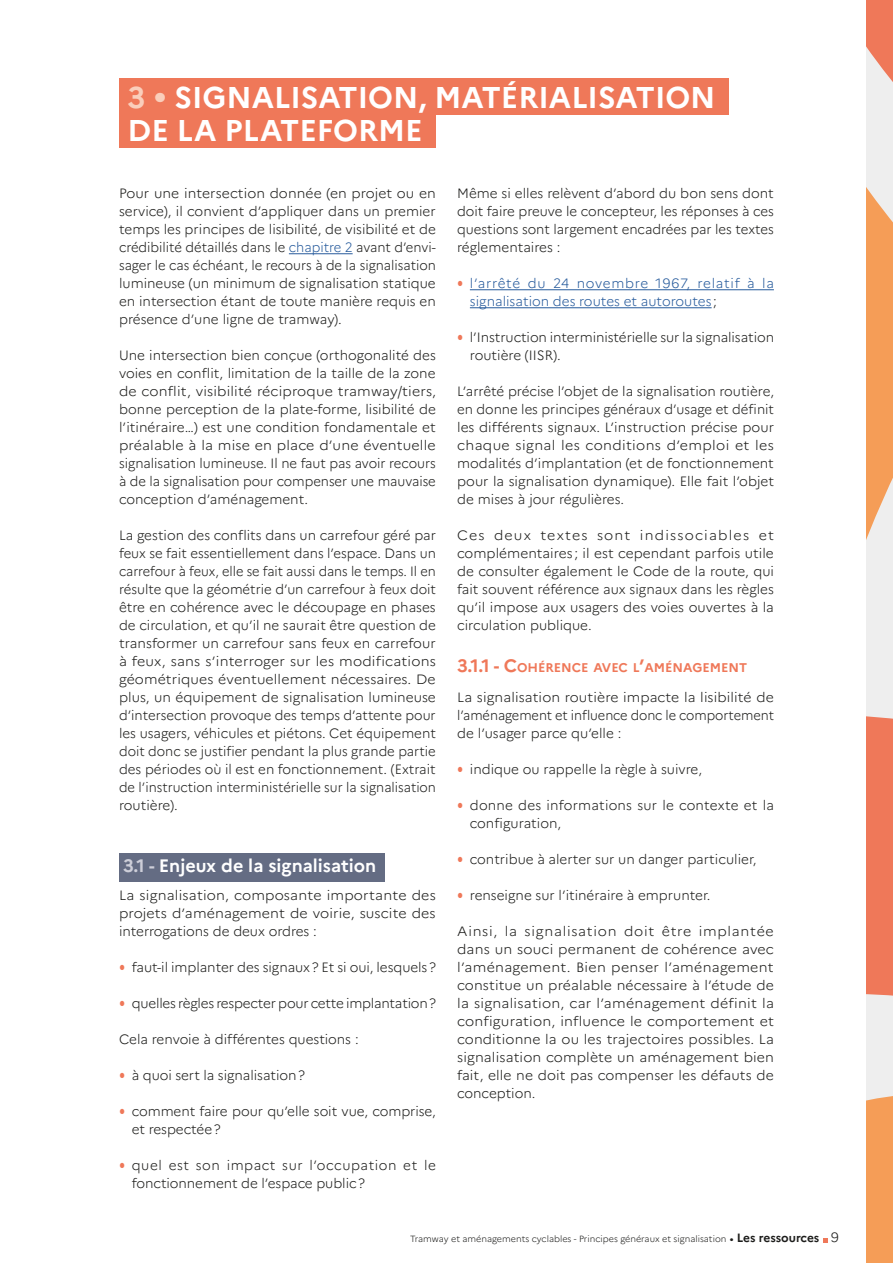
<style>
.page{position:relative;width:893px;height:1263px;background:#fff}
.page>*{position:absolute;margin:0;border:0;box-sizing:border-box;transform-origin:0 0}
.TITRE_01_lig2{font:700 30px "Marianne";color:#fff}
.t1{font:700 18px "Marianne";color:#fff}
.TEXTE{font:300 13.5px/18px "Marianne";color:#1d1d1b;text-align:justify}
.TEXTE-2{font:300 13.5px/18px "Marianne";color:#1d1d1b;text-align:justify;scale:1.05 1}
.t2{font:300 13.5px/18px "Marianne";color:#275b9c}
.TEXTE-3{font:300 13.5px/18px "Marianne";letter-spacing:.02em;color:#1d1d1b}
.t3{font:700 12.6px "Marianne";color:#ef7859}
.t4{font:300 9px "Marianne";color:#1d1d1b}
.s1{color:#facebb}
.s2{color:#275b9c}
.s3{color:#cecfd9}
.s4{font-family:"Arial Narrow";font-weight:400;font-size:21px;color:#ef7859}
.s5{color:#1d1d1b}
.s6{font-size:18px}
.s7{font-weight:700}
.s8{font-weight:700;font-size:12px}
.s9{font-size:13.5px}
</style>
<div class="page">
<div style="left:866px;top:0;width:27px;height:1263px;background:#eee"></div>
<svg style="left:866px;top:716px;width:27px;height:547px"></svg>
<svg style="left:866px;top:0;width:27px;height:540px"></svg>
<svg style="left:823px;top:1238px;width:4px;height:4px"></svg>
<div style="left:119px;top:79px;width:609px;height:36px;background:#ef7859"></div>
<div style="left:119px;top:112px;width:316px;height:36px;background:#ef7859"></div>
<hr style="left:289px;top:253px;width:64px;height:1px;background:#275b9c">
<div style="left:119px;top:853px;width:266px;height:29px;background:#646c83"></div>
<hr style="left:470px;top:289px;width:304px;height:1px;background:#275b9c">
<hr style="left:470px;top:307px;width:242px;height:1px;background:#275b9c">
<p class="TITRE_01_lig2" style="left:128px;top:74px;width:589px"><span class="s1">3 •</span> SIGNALISATION, MATÉRIALISATION</p>
<p class="TITRE_01_lig2" style="left:128px;top:107px;width:297px">DE LA PLATEFORME</p>
<p class="TEXTE" style="left:119px;top:184px;width:318px">Pour une intersection donnée (en projet ou en service), il convient d’appliquer dans un premier temps les principes de lisibilité, de visibilité et de crédibilité détaillés dans le <span class="s2">chapitre 2</span> avant d’envi&shy;sager le cas échéant, le recours à de la signalisation lumineuse (un minimum de signalisation statique en intersection étant de toute manière requis en présence d’une ligne de tramway).</p>
<p class="TEXTE" style="left:119px;top:346px;width:318px">Une intersection bien conçue (orthogonalité des voies en conflit, limitation de la taille de la zone de conflit, visibilité réciproque tramway/tiers, bonne perception de la plate-forme, lisibilité de l’itinéraire…) est une condition fondamentale et préalable à la mise en place d’une éventuelle signalisation lumineuse. Il ne faut pas avoir recours à de la signalisation pour compenser une mauvaise conception d’aménagement.</p>
<p class="TEXTE" style="left:119px;top:526px;width:318px">La gestion des conflits dans un carrefour géré par feux se fait essentiellement dans l’espace. Dans un carrefour à feux, elle se fait aussi dans le temps. Il en résulte que la géométrie d’un carrefour à feux doit être en cohérence avec le découpage en phases de circulation, et qu’il ne saurait être question de transformer un carrefour sans feux en carrefour à feux, sans s’interroger sur les modifications géométriques éventuellement nécessaires. De plus, un équipement de signalisation lumineuse d’intersection provoque des temps d’attente pour les usagers, véhicules et piétons. Cet équipement doit donc se justifier pendant la plus grande partie des périodes où il est en fonctionnement. (Extrait de l’instruction interministérielle sur la signalisation routière).</p>
<p class="t1" style="left:123px;top:852px;width:255px"><span class="s3">3.1 -</span> Enjeux de la signalisation</p>
<p class="TEXTE-2" style="left:119px;top:886px;width:303px">La signalisation, composante importante des projets d’aménagement de voirie, suscite des interrogations de deux ordres :</p>
<p class="TEXTE" style="left:119px;top:958px;width:318px"><span class="s4">•</span> faut-il implanter des signaux? Et si oui, lesquels?</p>
<p class="TEXTE" style="left:119px;top:994px;width:318px"><span class="s4">•</span> quelles règles respecter pour cette implantation?</p>
<p class="TEXTE" style="left:119px;top:1030px;width:241px">Cela renvoie à différentes questions :</p>
<p class="TEXTE" style="left:119px;top:1066px;width:187px"><span class="s4">•</span> à quoi sert la signalisation?</p>
<p class="TEXTE" style="left:132px;top:1102px;width:305px;text-indent:-13px"><span class="s4">•</span> comment faire pour qu’elle soit vue, comprise, et respectée?</p>
<p class="TEXTE-3" style="left:132px;top:1156px;width:306px;text-indent:-13px"><span class="s4">•</span> quel est son impact sur l’occupation et le fonctionnement de l’espace public?</p>
<p class="TEXTE" style="left:457px;top:184px;width:318px">Même si elles relèvent d’abord du bon sens dont doit faire preuve le concepteur, les réponses à ces questions sont largement encadrées par les textes réglementaires :</p>
<p class="t2" style="left:470px;top:274px;width:306px;text-indent:-13px"><span class="s4">•</span> l’arrêté du 24 novembre 1967, relatif à la signalisation des routes et autoroutes <span class="s5">;</span></p>
<p class="TEXTE" style="left:470px;top:328px;width:306px;text-indent:-13px"><span class="s4">•</span> l’Instruction interministérielle sur la signalisation routière (IISR).</p>
<p class="TEXTE" style="left:457px;top:382px;width:318px">L’arrêté précise l’objet de la signalisation routière, en donne les principes généraux d’usage et définit les différents signaux. L’instruction précise pour chaque signal les conditions d’emploi et les modalités d’implantation (et de fonctionnement pour la signalisation dynamique). Elle fait l’objet de mises à jour régulières.</p>
<p class="TEXTE-2" style="left:457px;top:526px;width:303px">Ces deux textes sont indissociables et complémentaires ; il est cependant parfois utile de consulter également le Code de la route, qui fait souvent référence aux signaux dans les règles qu’il impose aux usagers des voies ouvertes à la circulation publique.</p>
<p class="t3" style="left:457px;top:660px;width:291px"><span class="s6">3.1.1 - C</span>OHÉRENCE AVEC L<span class="s6">’</span>AMÉNAGEMENT</p>
<p class="TEXTE" style="left:457px;top:688px;width:318px">La signalisation routière impacte la lisibilité de l’aménagement et influence donc le comportement de l’usager parce qu’elle :</p>
<p class="TEXTE" style="left:457px;top:760px;width:246px"><span class="s4">•</span> indique ou rappelle la règle à suivre,</p>
<p class="TEXTE" style="left:470px;top:796px;width:306px;text-indent:-13px"><span class="s4">•</span> donne des informations sur le contexte et la configuration,</p>
<p class="TEXTE" style="left:457px;top:850px;width:301px"><span class="s4">•</span> contribue à alerter sur un danger particulier,</p>
<p class="TEXTE" style="left:457px;top:886px;width:255px"><span class="s4">•</span> renseigne sur l’itinéraire à emprunter.</p>
<p class="TEXTE-2" style="left:457px;top:922px;width:303px">Ainsi, la signalisation doit être implantée dans un souci permanent de cohérence avec l’aménagement. Bien penser l’aménagement constitue un préalable nécessaire à l’étude de la signalisation, car l’aménagement définit la configuration, influence le comportement et conditionne la ou les trajectoires possibles. La signalisation complète un aménagement bien fait, elle ne doit pas compenser les défauts de conception.</p>
<p class="t4" style="left:410px;top:1233px;width:430px">Tramway et aménagements cyclables - Principes généraux et signalisation <span class="s7">•</span> <span class="s8">Les ressources</span> <span class="s9">9</span></p>
</div>
